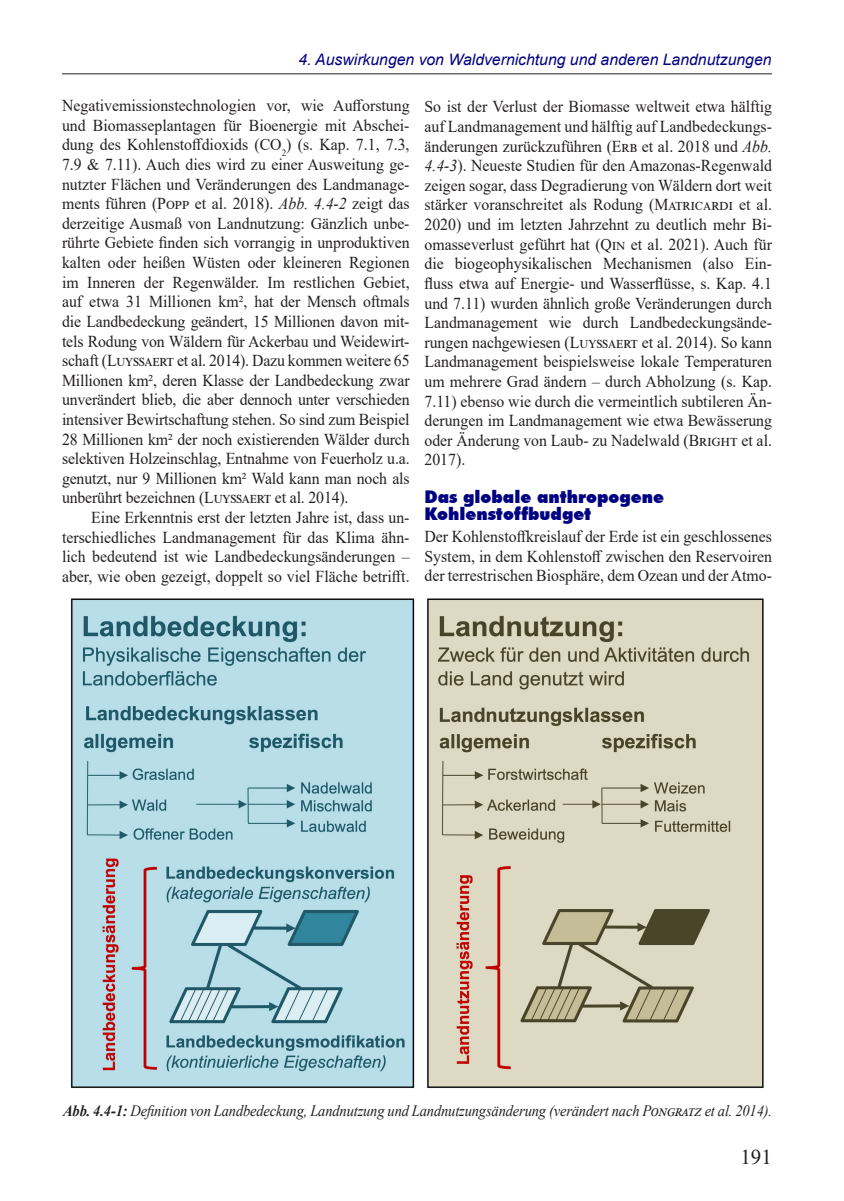
<style>
.page{position:relative;width:844px;height:1201px;background:#fff}
.page>*{position:absolute;margin:0;border:0;box-sizing:border-box;transform-origin:0 0}
.t1{font:21px "Times New Roman";color:#231f20}
.Titel2-1Zeile{font:900 17.5px "Futura BT";color:#000082;scale:.96 1}
.Fließtext{font:16.62px/19.6px "Times New Roman";color:#231f20;text-align:justify;scale:.95 1}
.Absatz1{font:16.62px/19.6px "Times New Roman";color:#231f20;text-align:justify;scale:.95 1}
.Legende{font:italic 15.75px "Times New Roman";letter-spacing:-.01em;color:#231f20;scale:.92 1}
.t2{font:italic 15.75px "Arial";color:#000082}
.s1{font-style:italic}
.s2{font-weight:700}
</style>
<div class="page">
<hr style="left:62px;top:73px;width:709px;height:1px;background:#231f20">
<img style="left:70px;top:598px;width:694px;height:490px">
<p class="t2" style="left:298px;top:50px;width:474px">4. Auswirkungen von Waldvernichtung und anderen Landnutzungen</p>
<p class="Fließtext" style="left:62px;top:95px;width:367px">Negativemissionstechnologien vor, wie Aufforstung und Biomasseplantagen für Bioenergie mit Abschei&shy;dung des Kohlenstoffdioxids (CO<sub>2</sub>) (s. Kap. 7.1, 7.3, 7.9 &amp; 7.11). Auch dies wird zu einer Ausweitung ge&shy;nutzter Flächen und Veränderungen des Landmanage&shy;ments führen (Popp et al. 2018). <span class="s1">Abb. 4.4-2</span> zeigt das derzeitige Ausmaß von Landnutzung: Gänzlich unbe&shy;rührte Gebiete finden sich vorrangig in unproduktiven kalten oder heißen Wüsten oder kleineren Regionen im Inneren der Regenwälder. Im restlichen Gebiet, auf etwa 31 Millionen km², hat der Mensch oftmals die Landbedeckung geändert, 15 Millionen davon mit&shy;tels Rodung von Wäldern für Ackerbau und Weidewirt&shy;schaft (Luyssaert et al. 2014). Dazu kommen weitere 65<br>Millionen km², deren Klasse der Landbedeckung zwar unverändert blieb, die aber dennoch unter verschieden intensiver Bewirtschaftung stehen. So sind zum Beispiel 28 Millionen km² der noch existierenden Wälder durch selektiven Holzeinschlag, Entnahme von Feuerholz u.a. genutzt, nur 9 Millionen km² Wald kann man noch als unberührt bezeichnen (Luyssaert et al. 2014).</p>
<p class="Fließtext" style="left:62px;top:507px;width:367px;text-indent:29px">Eine Erkenntnis erst der letzten Jahre ist, dass un&shy;terschiedliches Landmanagement für das Klima ähn&shy;lich bedeutend ist wie Landbedeckungsänderungen – aber, wie oben gezeigt, doppelt so viel Fläche betrifft.</p>
<p class="Fließtext" style="left:424px;top:96px;width:367px">So ist der Verlust der Biomasse weltweit etwa hälftig auf Landmanagement und hälftig auf Landbedeckungs&shy;änderungen zurückzuführen (Erb et al. 2018 und <span class="s1">Abb.<br>4.4-3</span>). Neueste Studien für den Amazonas-Regenwald zeigen sogar, dass Degradierung von Wäldern dort weit stärker voranschreitet als Rodung (Matricardi et al.<br>2020) und im letzten Jahrzehnt zu deutlich mehr Bi&shy;omasseverlust geführt hat (Qin et al. 2021). Auch für die biogeophysikalischen Mechanismen (also Ein&shy;fluss etwa auf Energie- und Wasserflüsse, s. Kap. 4.1 und 7.11) wurden ähnlich große Veränderungen durch Landmanagement wie durch Landbedeckungsände&shy;rungen nachgewiesen (Luyssaert et al. 2014). So kann Landmanagement beispielsweise lokale Temperaturen um mehrere Grad ändern – durch Abholzung (s. Kap.<br>7.11) ebenso wie durch die vermeintlich subtileren Än&shy;derungen im Landmanagement wie etwa Bewässerung oder Änderung von Laub- zu Nadelwald (Bright et al.<br>2017).</p>
<p class="Titel2-1Zeile" style="left:424px;top:485px;width:251px">Das globale anthropogene</p>
<p class="Titel2-1Zeile" style="left:424px;top:503px;width:175px">Kohlenstoffbudget</p>
<p class="Absatz1" style="left:424px;top:526px;width:367px">Der Kohlenstoffkreislauf der Erde ist ein geschlossenes System, in dem Kohlenstoff zwischen den Reservoiren der terrestrischen Biosphäre, dem Ozean und der Atmo-</p>
<p class="Legende" style="left:63px;top:1099px;width:772px"><span class="s2">Abb. 4.4-1:</span> Definition von Landbedeckung, Landnutzung und Landnutzungsänderung (verändert nach Pongratz et al. 2014).</p>
<p class="t1" style="left:740px;top:1142px;width:33px">191</p>
</div>
